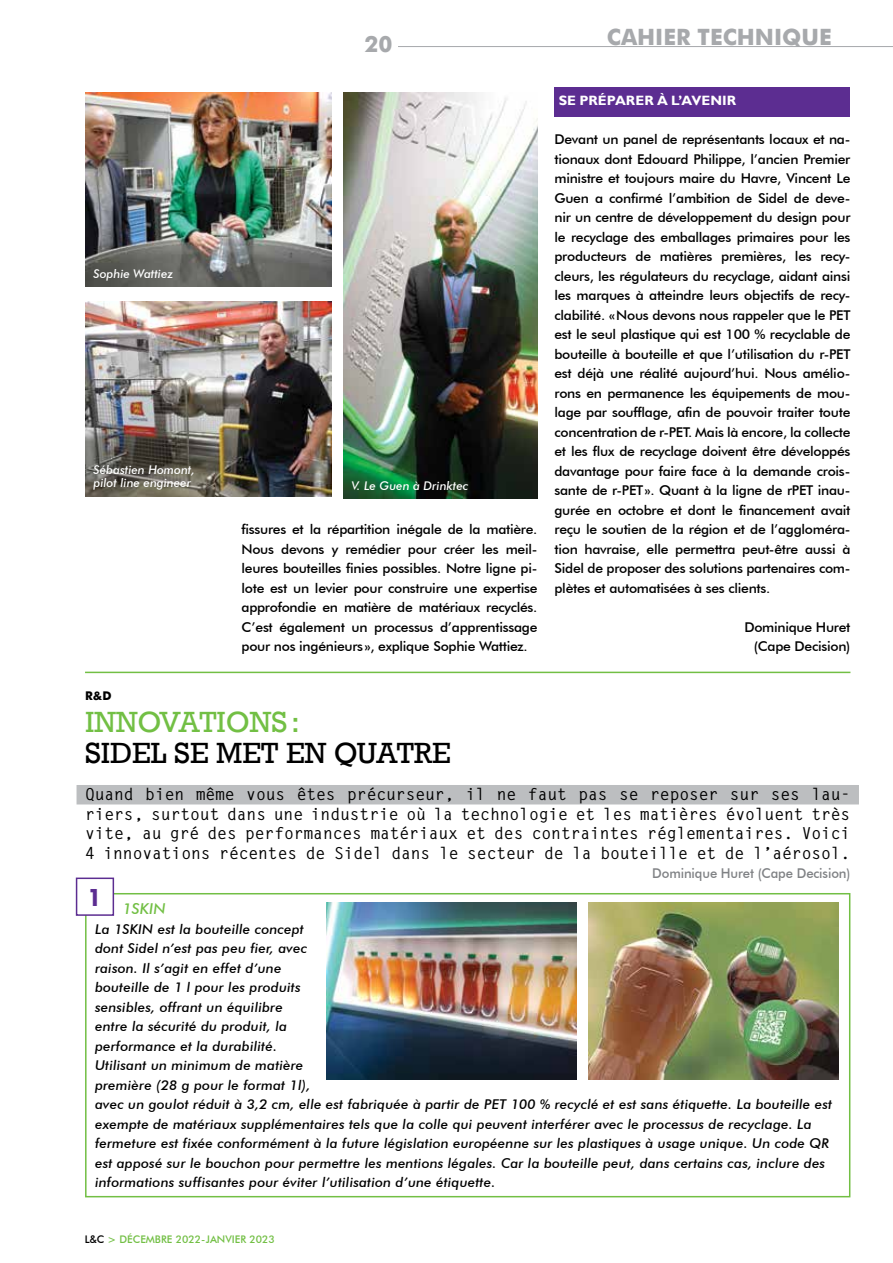
<style>
.page{position:relative;width:893px;height:1263px;background:#fff}
.page>*{position:absolute;margin:0;border:0;box-sizing:border-box;transform-origin:0 0}
.t1{font:30px "Rockwell";color:#000}
.t2{font:30px "Rockwell";color:#72bf44}
.t3{font:800 25.5px "Futura PT";color:#5c2d91}
.t4{font:700 22.5px "Futura";color:#a7a9ac}
.t5{font:700 16.5px/19.5px "Letter Gothic Std";letter-spacing:-.01em;color:#000;text-align:justify}
.t6{font:italic 500 15px "Futura BT";color:#72bf44}
.t7{font:500 13.5px/19.5px "Futura BT";letter-spacing:-.02em;color:#000;text-align:justify}
.t8{font:italic 500 13.5px/19.5px "Futura BT";letter-spacing:.01em;color:#000}
.t9{font:500 13.5px "Futura BT";letter-spacing:-.01em;color:#808285}
.t10{font:700 13.5px "Gill Sans";letter-spacing:.005em;color:#fff}
.t11{font:italic 500 12px/13.5px "Futura BT";color:#fff}
.t12{font:700 12px "Futura";color:#000}
.t13{font:500 10.5px "Futura BT";color:#72bf44}
.s1{color:#000}
</style>
<div class="page">
<hr style="left:398px;top:46px;width:495px;height:1px;background:#a7a9ac">
<div style="left:77px;top:785px;width:782px;height:19px;background:#bcbec0"></div>
<div style="left:554px;top:87px;width:296px;height:30px;background:#5c2d91"></div>
<div style="left:85px;top:893px;width:765px;height:304px;border:2px solid #72bf44"></div>
<img style="left:327px;top:903px;width:250px;height:176px">
<img style="left:588px;top:903px;width:250px;height:176px">
<img style="left:85px;top:92px;width:247px;height:195px">
<img style="left:85px;top:302px;width:247px;height:194px">
<img style="left:343px;top:92px;width:194px;height:406px">
<hr style="left:85px;top:672px;width:765px;height:1px;background:#72bf44">
<div style="left:77px;top:878px;width:36px;height:37px;background:#fff"></div>
<div style="left:76px;top:877px;width:38px;height:39px;border:2px solid #5c2d91"></div>
<h3 class="t4" style="left:364px;top:28px;width:30px">20</h3>
<p class="t11" style="left:94px;top:267px;width:81px">Sophie Wattiez</p>
<p class="t11" style="left:94px;top:463px;width:103px">Sébastien Homont, pilot line engineer</p>
<p class="t12" style="left:85px;top:687px;width:28px">R&amp;D</p>
<p class="t11" style="left:352px;top:478px;width:118px">V. Le Guen à Drinktec</p>
<p class="t7" style="left:242px;top:520px;width:297px">fissures et la répartition inégale de la matière.<br>Nous devons y remédier pour créer les meil&shy;leures bouteilles finies possibles. Notre ligne pi&shy;lote est un levier pour construire une expertise approfondie en matière de matériaux recyclés.<br>C’est également un processus d’apprentissage pour nos ingénieurs», explique Sophie Wattiez.</p>
<h1 class="t2" style="left:85px;top:704px;width:216px">INNOVATIONS:</h1>
<h1 class="t1" style="left:85px;top:736px;width:367px">SIDEL SE MET EN QUATRE</h1>
<h3 class="t4" style="left:607px;top:21px;width:226px">CAHIER TECHNIQUE</h3>
<p class="t10" style="left:559px;top:93px;width:179px">SE PRÉPARER À L’AVENIR</p>
<p class="t7" style="left:554px;top:130px;width:297px">Devant un panel de représentants locaux et na&shy;tionaux dont Edouard Philippe, l’ancien Premier ministre et toujours maire du Havre, Vincent Le Guen a confirmé l’ambition de Sidel de deve&shy;nir un centre de développement du design pour le recyclage des emballages primaires pour les producteurs de matières premières, les recy&shy;cleurs, les régulateurs du recyclage, aidant ainsi les marques à atteindre leurs objectifs de recy&shy;clabilité. «Nous devons nous rappeler que le PET est le seul plastique qui est 100 % recyclable de bouteille à bouteille et que l’utilisation du r-PET est déjà une réalité aujourd’hui. Nous amélio&shy;rons en permanence les équipements de mou&shy;lage par soufflage, afin de pouvoir traiter toute concentration de r-PET. Mais là encore, la collecte et les flux de recyclage doivent être développés davantage pour faire face à la demande crois&shy;sante de r-PET». Quant à la ligne de rPET inau&shy;gurée en octobre et dont le financement avait reçu le soutien de la région et de l’aggloméra&shy;tion havraise, elle permettra peut-être aussi à Sidel de proposer des solutions partenaires com&shy;plètes et automatisées à ses clients.</p>
<p class="t7" style="left:744px;top:617px;width:108px;text-align:right">Dominique Huret (Cape Decision)</p>
<p class="t5" style="left:85px;top:785px;width:767px">Quand bien même vous êtes précurseur, il ne faut pas se reposer sur ses lau&shy;riers, surtout dans une industrie où la technologie et les matières évoluent très vite, au gré des performances matériaux et des contraintes réglementaires. Voici 4 innovations récentes de Sidel dans le secteur de la bouteille et de l’aérosol.</p>
<p class="t9" style="left:652px;top:865px;width:200px">Dominique Huret (Cape Decision)</p>
<h2 class="t3" style="left:87px;top:882px;width:17px">1</h2>
<p class="t6" style="left:123px;top:900px;width:44px">1SKIN</p>
<p class="t8" style="left:95px;top:919px;width:739px">La 1SKIN est la bouteille concept<br>dont Sidel n’est pas peu fier, avec<br>raison. Il s’agit en effet d’une<br>bouteille de 1 l pour les produits<br>sensibles, offrant un équilibre<br>entre la sécurité du produit, la<br>performance et la durabilité.<br>Utilisant un minimum de matière<br>première (28 g pour le format 1l),<br>avec un goulot réduit à 3,2 cm, elle est fabriquée à partir de PET 100 % recyclé et est sans étiquette. La bouteille est exempte de matériaux supplémentaires tels que la colle qui peuvent interférer avec le processus de recyclage. La fermeture est fixée conformément à la future législation européenne sur les plastiques à usage unique. Un code QR est apposé sur le bouchon pour permettre les mentions légales. Car la bouteille peut, dans certains cas, inclure des informations suffisantes pour éviter l’utilisation d’une étiquette.</p>
<p class="t13" style="left:85px;top:1232px;width:192px"><span class="s1">L&amp;C</span> &gt; DÉCEMBRE 2022-JANVIER 2023</p>
</div>
